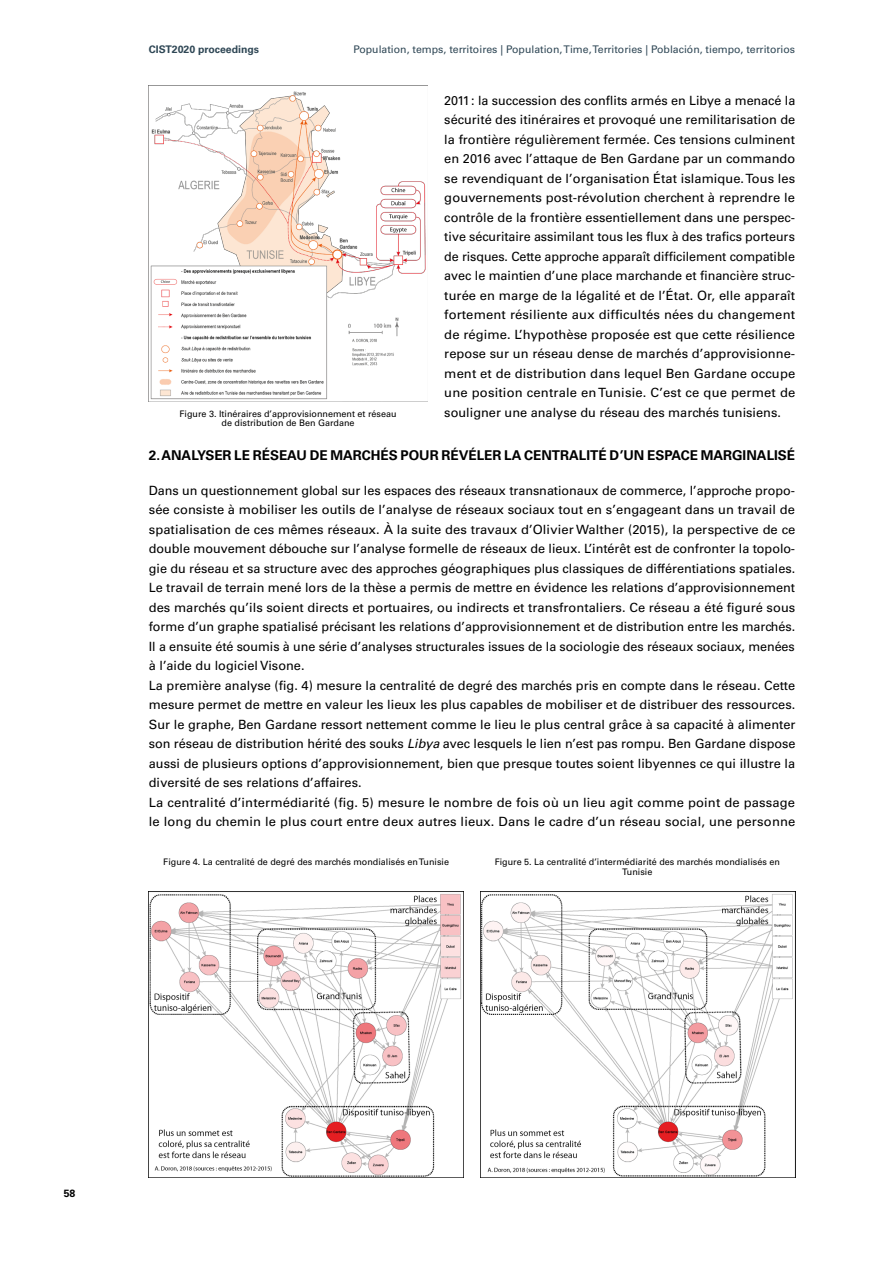
<style>
.page{position:relative;width:893px;height:1263px;background:#fff}
.page>*{position:absolute;margin:0;border:0;box-sizing:border-box;transform-origin:0 0}
.t1{font:700 13.5px "Univers LT";color:#000}
.t2{font:12.75px/19.5px "Univers LT";color:#000;text-align:justify}
.t3{font:10.5px "Univers LT";color:#2f4755}
.t4{font:700 10.5px "Univers LT";color:#2f4755}
.t5{font:700 10.5px "Univers LT";color:#000}
.t6{font:9px/9.8px "Univers LT";color:#000;text-align:center}
.s1{font-style:italic}
</style>
<div class="page">
<img style="left:149px;top:85px;width:278px;height:315px">
<img style="left:149px;top:892px;width:315px;height:285px">
<img style="left:480px;top:892px;width:315px;height:285px">
<p class="t4" style="left:149px;top:43px;width:112px">CIST2020 proceedings</p>
<p class="t3" style="left:353px;top:43px;width:443px">Population, temps, territoires | Population, Time, Territories | Población, tiempo, territorios</p>
<p class="t2" style="left:444px;top:90px;width:353px">2011: la succession des conflits armés en Libye a menacé la sécurité des itinéraires et provoqué une remilitarisation de la frontière régulièrement fermée. Ces tensions culminent en 2016 avec l’attaque de Ben Gardane par un commando se revendiquant de l’organisation État islamique. Tous les gouvernements post-révolution cherchent à reprendre le contrôle de la frontière essentiellement dans une perspec&shy;tive sécuritaire assimilant tous les flux à des trafics porteurs de risques. Cette approche apparaît difficilement compatible avec le maintien d’une place marchande et financière struc&shy;turée en marge de la légalité et de l’État. Or, elle apparaît fortement résiliente aux difficultés nées du changement de régime. L’hypothèse proposée est que cette résilience repose sur un réseau dense de marchés d’approvisionne&shy;ment et de distribution dans lequel Ben Gardane occupe une position centrale en Tunisie. C’est ce que permet de souligner une analyse du réseau des marchés tunisiens.</p>
<p class="t1" style="left:149px;top:447px;width:648px">2. ANALYSER LE RÉSEAU DE MARCHÉS POUR RÉVÉLER LA CENTRALITÉ D’UN ESPACE MARGINALISÉ</p>
<p class="t2" style="left:149px;top:480px;width:648px;text-align:left">Dans un questionnement global sur les espaces des réseaux transnationaux de commerce, l’approche propo&shy;sée consiste à mobiliser les outils de l’analyse de réseaux sociaux tout en s’engageant dans un travail de spatialisation de ces mêmes réseaux. À la suite des travaux d’Olivier Walther (2015), la perspective de ce double mouvement débouche sur l’analyse formelle de réseaux de lieux. L’intérêt est de confronter la topolo&shy;gie du réseau et sa structure avec des approches géographiques plus classiques de différentiations spatiales.<br>Le travail de terrain mené lors de la thèse a permis de mettre en évidence les relations d’approvisionnement des marchés qu’ils soient directs et portuaires, ou indirects et transfrontaliers. Ce réseau a été figuré sous forme d’un graphe spatialisé précisant les relations d’approvisionnement et de distribution entre les marchés.<br>Il a ensuite été soumis à une série d’analyses structurales issues de la sociologie des réseaux sociaux, menées à l’aide du logiciel Visone.<br>La première analyse (fig. 4) mesure la centralité de degré des marchés pris en compte dans le réseau. Cette mesure permet de mettre en valeur les lieux les plus capables de mobiliser et de distribuer des ressources.<br>Sur le graphe, Ben Gardane ressort nettement comme le lieu le plus central grâce à sa capacité à alimenter son réseau de distribution hérité des souks <span class="s1">Libya</span> avec lesquels le lien n’est pas rompu. Ben Gardane dispose aussi de plusieurs options d’approvisionnement, bien que presque toutes soient libyennes ce qui illustre la diversité de ses relations d’affaires.<br>La centralité d’intermédiarité (fig. 5) mesure le nombre de fois où un lieu agit comme point de passage le long du chemin le plus court entre deux autres lieux. Dans le cadre d’un réseau social, une personne</p>
<p class="t6" style="left:180px;top:409px;width:218px">Figure 3. Itinéraires d’approvisionnement et réseau de distribution de Ben Gardane</p>
<p class="t6" style="left:163px;top:857px;width:287px">Figure 4. La centralité de degré des marchés mondialisés en Tunisie</p>
<p class="t6" style="left:495px;top:857px;width:287px">Figure 5. La centralité d’intermédiarité des marchés mondialisés en<br>Tunisie</p>
<p class="t5" style="left:64px;top:1187px;width:13px">58</p>
</div>
